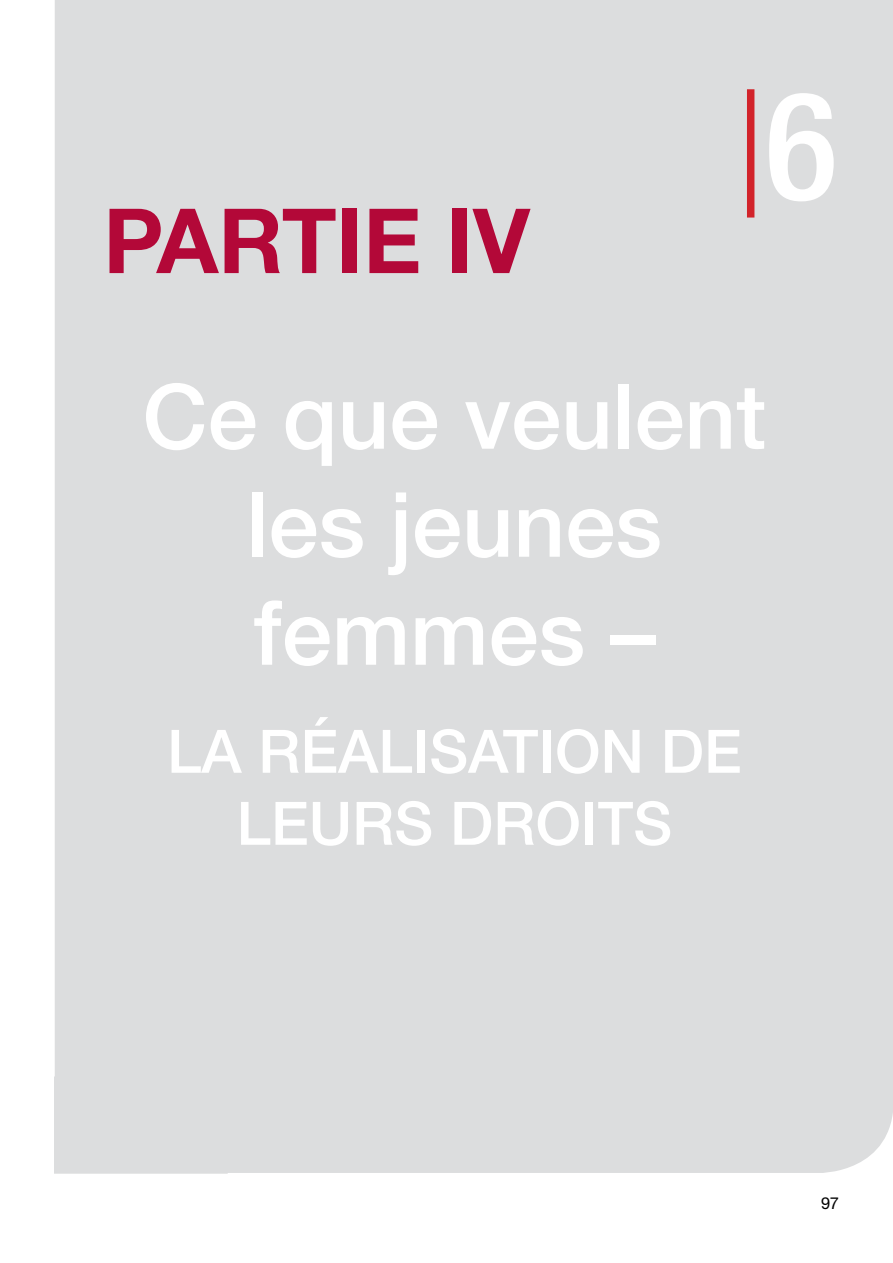
<style>
.page{position:relative;width:893px;height:1263px;background:#fff}
.page>*{position:absolute;margin:0;border:0;box-sizing:border-box;transform-origin:0 0}
.t1{font:500 condensed 150px "Helvetica Neue";color:#fff}
.t2{font:500 90px/108px "Helvetica Neue LT Std";color:#fff;text-align:center}
.t3{font:700 90px "Helvetica Neue LT Std";color:#b30838}
.t4{font:500 60px/72px "Helvetica Neue LT Std";color:#fff;text-align:center}
.t5{font:16.5px "Helvetica Neue LT Std";color:#000}
</style>
<div class="page">
<div style="left:55px;top:0;width:838px;height:1173px;background:#dcddde"></div>
<div style="left:54px;top:1076px;width:174px;height:78px;border:2px solid #dcddde"></div>
<div style="left:54px;top:1096px;width:174px;height:78px;background:#dcddde"></div>
<div style="left:747px;top:89px;width:7px;height:129px;background:#d2232a"></div>
<p class="t3" style="left:103px;top:185px;width:428px">PARTIE IV</p>
<h1 class="t1" style="left:765px;top:57px;width:73px">6</h1>
<p class="t2" style="left:143px;top:362px;width:625px">Ce que veulent les jeunes femmes –</p>
<p class="t4" style="left:167px;top:715px;width:576px">LA RÉALISATION DE<br>LEURS DROITS</p>
<p class="t5" style="left:821px;top:1193px;width:19px">97</p>
</div>
